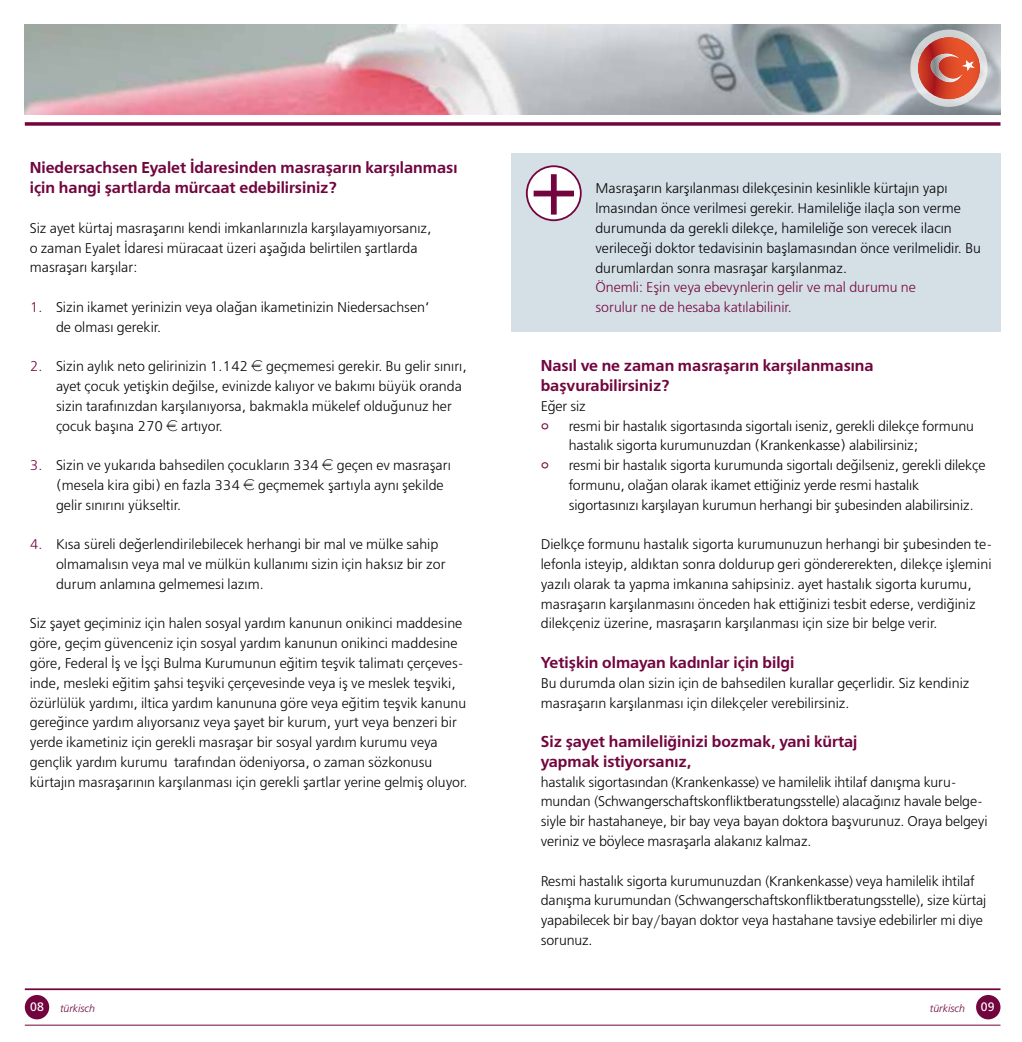
<style>
.page{position:relative;width:1022px;height:1042px;background:#fff}
.page>*{position:absolute;margin:0;border:0;box-sizing:border-box;transform-origin:0 0}
.t1{font:15.75px/19.8px "Free Set Demi Bold FQT";color:#72053e}
.t2{font:14px/19.8px "Free Set Light FQT";color:#000}
.t3{font:300 14px "Frutiger";letter-spacing:-.01em;color:#000}
.t4{font:14px/19.8px "Free Set Light FQT";color:#72053e}
.t5{font:12.25px "Frutiger";color:#fff}
.t6{font:italic 300 10.5px "Frutiger";color:#72053e}
.s1{color:#72053e}
.s2{font-family:"Eurofont"}
.s3{font-family:"Frutiger";font-weight:300;font-size:21px;color:#72053e}
.s4{font-family:"Frutiger";font-weight:300}
.s5{font-family:"Free Set Light FQT";font-weight:400}
</style>
<div class="page">
<div style="left:977px;top:996px;width:22px;height:22px;background:#72053e;border-radius:50%"></div>
<div style="left:976px;top:995px;width:24px;height:24px;border:2px solid #72053e;border-radius:50%"></div>
<div style="left:26px;top:996px;width:22px;height:22px;background:#72053e;border-radius:50%"></div>
<div style="left:25px;top:995px;width:24px;height:24px;border:2px solid #72053e;border-radius:50%"></div>
<div style="left:511px;top:154px;width:489px;height:178px;background:#d5dfe6"></div>
<img style="left:25px;top:25px;width:975px;height:89px">
<svg style="left:25px;top:122px;width:975px;height:4px"></svg>
<svg style="left:526px;top:165px;width:56px;height:56px"></svg>
<svg style="left:910px;top:30px;width:77px;height:77px"></svg>
<svg style="left:918px;top:37px;width:62px;height:62px"></svg>
<hr style="left:25px;top:988px;width:975px;height:2px;background:#72053e">
<hr style="left:25px;top:1024px;width:975px;height:1px;background:#72053e">
<p class="t1" style="left:30px;top:158px;width:429px">Niedersachsen Eyalet ‹daresinden masraflar›n karfl›lanmas› için hangi flartlarda mürcaat edebilirsiniz?</p>
<p class="t2" style="left:30px;top:218px;width:403px">Siz ayet kürtaj masraflar›n› kendi imkanlar›n›zla karfl›layam›yorsan›z, o zaman Eyalet ‹daresi müracaat üzeri afla€›da belirtilen flartlarda masraflar› karfl›lar:</p>
<p class="t2" style="left:56px;top:297px;width:375px;text-indent:-26px"><span class="s1">1.</span> Sizin ikamet yerinizin veya ola€an ikametinizin Niedersachsen‘ de olmas› gerekir.</p>
<p class="t2" style="left:56px;top:357px;width:412px;text-indent:-26px"><span class="s1">2.</span> Sizin ayl›k neto gelirinizin 1.142 <span class="s2">E</span> geçmemesi gerekir. Bu gelir s›n›r›, ayet çocuk yetiflkin de€ilse, evinizde kal›yor ve bak›m› büyük oranda sizin taraf›n›zdan karfl›lan›yorsa, bakmakla mükelef oldu€unuz her çocuk bafl›na 270 <span class="s2">E</span> art›yor.</p>
<p class="t2" style="left:56px;top:456px;width:396px;text-indent:-26px"><span class="s1">3.</span> Sizin ve yukar›da bahsedilen çocuklar›n 334 <span class="s2">E</span> geçen ev masraflar› (mesela kira gibi) en fazla 334 <span class="s2">E</span> geçmemek flart›yla ayn› flekilde gelir s›n›r›n› yükseltir.</p>
<p class="t2" style="left:56px;top:535px;width:391px;text-indent:-26px"><span class="s1">4.</span> K›sa süreli de€erlendirilebilecek herhangi bir mal ve mülke sahip olmamal›s›n veya mal ve mülkün kullan›m› sizin için haks›z bir zor durum anlam›na gelmemesi laz›m.</p>
<p class="t2" style="left:30px;top:614px;width:439px">Siz flayet geçiminiz için halen sosyal yard›m kanunun onikinci maddesine göre, geçim güvenceniz için sosyal yard›m kanunun onikinci maddesine göre, Federal ‹fl ve ‹flçi Bulma Kurumunun e€itim teflvik talimat› çerçeves&shy;inde, mesleki e€itim flahsi teflviki çerçevesinde veya ifl ve meslek teflviki, özürlülük yard›m›, iltica yard›m kanununa göre veya e€itim teflvik kanunu gere€ince yard›m al›yorsan›z veya flayet bir kurum, yurt veya benzeri bir yerde ikametiniz için gerekli masraflar bir sosyal yard›m kurumu veya gençlik yard›m kurumu taraf›ndan ödeniyorsa, o zaman sözkonusu kürtaj›n masraflar›n›n karfl›lanmas› için gerekli flartlar yerine gelmifl oluyor.</p>
<p class="t2" style="left:595px;top:179px;width:387px">Masraflar›n karfl›lanmas› dilekçesinin kesinlikle kürtaj›n yap› lmas›ndan önce verilmesi gerekir. Hamileli€e ilaçla son verme durumunda da gerekli dilekçe, hamileli€e son verecek ilac›n verilece€i doktor tedavisinin bafllamas›ndan önce verilmelidir. Bu durumlardan sonra masraflar karfl›lanmaz.</p>
<p class="t4" style="left:595px;top:278px;width:322px">Önemli: Eflin veya ebevynlerin gelir ve mal durumu ne sorulur ne de hesaba kat›labilinir.</p>
<p class="t1" style="left:541px;top:356px;width:334px">Nas›l ve ne zaman masraflar›n karfl›lanmas›na baflvurabilirsiniz?</p>
<p class="t2" style="left:541px;top:396px;width:47px">E€er siz</p>
<p class="t2" style="left:541px;top:416px;width:435px"><span class="s3">°</span> resmi bir hastal›k sigortas›nda sigortal› iseniz, gerekli dilekçe formunu</p>
<p class="t2" style="left:569px;top:436px;width:351px">hastal›k sigorta kurumunuzdan (<span class="s4">Krankenkasse</span>) alabilirsiniz;</p>
<p class="t2" style="left:541px;top:456px;width:446px"><span class="s3">°</span> resmi bir hastal›k sigorta kurumunda sigortal› de€ilseniz, gerekli dilekçe</p>
<p class="t2" style="left:569px;top:475px;width:352px">formunu, ola€an olarak ikamet etti€iniz yerde resmi hastal›k</p>
<p class="t2" style="left:569px;top:495px;width:406px">sigortas›n›z› karfl›layan kurumun herhangi bir flubesinden alabilirsiniz.</p>
<p class="t2" style="left:541px;top:535px;width:453px">Dielkçe formunu hastal›k sigorta kurumunuzun herhangi bir flubesinden te&shy;lefonla isteyip, ald›ktan sonra doldurup geri göndererekten, dilekçe ifllemini yaz›l› olarak ta yapma imkan›na sahipsiniz. ayet hastal›k sigorta kurumu, masraflar›n karfl›lanmas›n› önceden hak etti€inizi tesbit ederse, verdi€iniz dilekçeniz üzerine, masraflar›n karfl›lanmas› için size bir belge verir.</p>
<p class="t1" style="left:541px;top:653px;width:255px">Yetiflkin olmayan kad›nlar için bilgi</p>
<p class="t2" style="left:541px;top:673px;width:430px">Bu durumda olan sizin için de bahsedilen kurallar geçerlidir. Siz kendiniz masraflar›n karfl›lanmas› için dilekçeler verebilirsiniz.</p>
<p class="t1" style="left:541px;top:732px;width:318px">Siz flayet hamileli€inizi bozmak, yani kürtaj yapmak istiyorsan›z,</p>
<p class="t2" style="left:541px;top:772px;width:417px">hastal›k sigortas›ndan <span class="s4">(Krankenkasse)</span> ve hamilelik ihtilaf dan›flma kuru-</p>
<p class="t3" style="left:541px;top:793px;width:444px"><span class="s5">mundan</span> (Schwangerschaftskonfliktberatungsstelle) <span class="s5">alaca€›n›z havale belge-</span></p>
<p class="t2" style="left:541px;top:812px;width:448px">siyle bir hastahaneye, bir bay veya bayan doktora baflvurunuz. Oraya belgeyi veriniz ve böylece masraflarla alakan›z kalmaz.</p>
<p class="t2" style="left:541px;top:871px;width:435px">Resmi hastal›k sigorta kurumunuzdan <span class="s4">(Krankenkasse)</span> veya hamilelik ihtilaf</p>
<p class="t3" style="left:541px;top:892px;width:447px"><span class="s5">dan›flma kurumundan</span> (Schwangerschaftskonfliktberatungsstelle)<span class="s5">, size kürtaj</span></p>
<p class="t2" style="left:541px;top:911px;width:444px">yapabilecek bir bay/bayan doktor veya hastahane tavsiye edebilirler mi diye sorunuz.</p>
<p class="t5" style="left:30px;top:999px;width:15px">08</p>
<p class="t5" style="left:981px;top:999px;width:15px">09</p>
<p class="t6" style="left:60px;top:1002px;width:36px">türkisch</p>
<p class="t6" style="left:930px;top:1002px;width:36px">türkisch</p>
</div>
